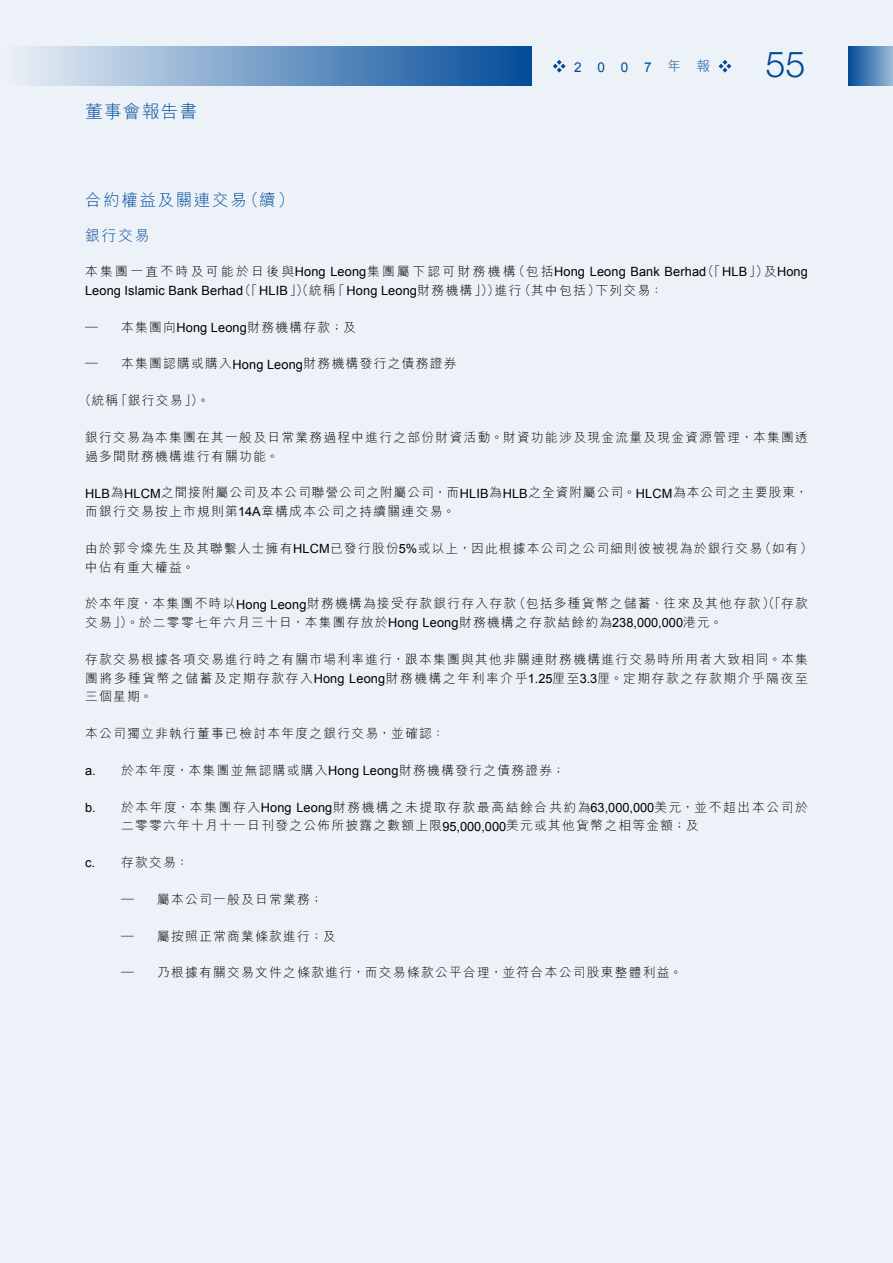
<style>
.page{position:relative;width:893px;height:1263px;background:#edf2f8}
.page>*{position:absolute;margin:0;border:0;box-sizing:border-box;transform-origin:0 0}
.t1{font:300 36px "Helvetica Neue LT Std";color:#004a98}
.t2{font:300 18px "M Hei HK";letter-spacing:.05em;color:#004a98}
.t3{font:300 16.5px "M Hei HK";letter-spacing:.1em;color:#004a98}
.t4{font:300 15px "M Hei HK";color:#004a98}
.t5{font:13.5px "Arial";color:#004a98}
.t6{font:300 12.75px/18.8px "M Hei HK";letter-spacing:.1em;color:#000}
.t7{font:12.75px/18.8px "Arial";letter-spacing:.01em;color:#000}
.t8{font:300 12.75px/18.8px "M Hei HK";letter-spacing:.07em;color:#000}
.s1{font-family:"M Hei HK";font-weight:300}
.s2{font-family:"Arial";font-weight:400}
</style>
<div class="page">
<div style="left:0;top:47px;width:531px;height:38px;background:linear-gradient(to right,#eef3f8,#024b99)"></div>
<svg style="left:553px;top:60px;width:13px;height:13px"></svg>
<svg style="left:719px;top:60px;width:12px;height:13px"></svg>
<div style="left:848px;top:47px;width:45px;height:38px;background:linear-gradient(to right,#004a98,#9ebad8)"></div>
<h2 class="t2" style="left:85px;top:99px;width:114px">董事會報告書</h2>
<p class="t5" style="left:574px;top:58px;width:137px">2007<span class="s1">年報</span></p>
<h1 class="t1" style="left:765px;top:42px;width:20px">55</h1>
<p class="t3" style="left:85px;top:188px;width:211px">合約權益及關連交易（續）</p>
<p class="t4" style="left:85px;top:225px;width:66px">銀行交易</p>
<p class="t7" style="left:85px;top:262px;width:724px"><span class="s1">本集團一直不時及可能於日後與</span>Hong Leong<span class="s1">集團屬下認可財務機構（包括</span>Hong Leong Bank Berhad<span class="s1">（「</span>HLB<span class="s1">」）及</span>Hong<br>Leong Islamic Bank Berhad<span class="s1">（「</span>HLIB<span class="s1">」）（統稱「</span>Hong Leong<span class="s1">財務機構」））進行（其中包括）下列交易：</span></p>
<p class="t6" style="left:85px;top:317px;width:272px">— 本集團向<span class="s2">Hong Leong</span>財務機構存款；及</p>
<p class="t6" style="left:85px;top:354px;width:373px">— 本集團認購或購入<span class="s2">Hong Leong</span>財務機構發行之債務證券</p>
<p class="t6" style="left:79px;top:391px;width:133px">（統稱「銀行交易」）。</p>
<p class="t6" style="left:85px;top:427px;width:724px">銀行交易為本集團在其一般及日常業務過程中進行之部份財資活動。財資功能涉及現金流量及現金資源管理，本集團透過多間財務機構進行有關功能。</p>
<p class="t8" style="left:85px;top:483px;width:724px"><span class="s2">HLB</span>為<span class="s2">HLCM</span>之間接附屬公司及本公司聯營公司之附屬公司，而<span class="s2">HLIB</span>為<span class="s2">HLB</span>之全資附屬公司。<span class="s2">HLCM</span>為本公司之主要股東，而銀行交易按上市規則第<span class="s2">14A</span>章構成本公司之持續關連交易。</p>
<p class="t6" style="left:85px;top:538px;width:729px">由於郭令燦先生及其聯繫人士擁有<span class="s2">HLCM</span>已發行股份<span class="s2">5%</span>或以上，因此根據本公司之公司細則彼被視為於銀行交易（如有）中佔有重大權益。</p>
<p class="t6" style="left:85px;top:594px;width:724px">於本年度，本集團不時以<span class="s2">Hong Leong</span>財務機構為接受存款銀行存入存款（包括多種貨幣之儲蓄、往來及其他存款）（「存款交易」）。於二零零七年六月三十日，本集團存放於<span class="s2">Hong Leong</span>財務機構之存款結餘約為<span class="s2">238,000,000</span>港元。</p>
<p class="t6" style="left:85px;top:649px;width:724px;text-align:justify">存款交易根據各項交易進行時之有關市場利率進行，跟本集團與其他非關連財務機構進行交易時所用者大致相同。本集團將多種貨幣之儲蓄及定期存款存入<span class="s2">Hong Leong</span>財務機構之年利率介乎<span class="s2">1.25</span>厘至<span class="s2">3.3</span>厘。定期存款之存款期介乎隔夜至三個星期。</p>
<p class="t6" style="left:85px;top:724px;width:361px">本公司獨立非執行董事已檢討本年度之銀行交易，並確認：</p>
<p class="t6" style="left:85px;top:760px;width:481px"><span class="s2">a.</span> 於本年度，本集團並無認購或購入<span class="s2">Hong Leong</span>財務機構發行之債務證券；</p>
<p class="t6" style="left:121px;top:797px;width:688px;text-indent:-36px"><span class="s2">b.</span> 於本年度，本集團存入<span class="s2">Hong Leong</span>財務機構之未提取存款最高結餘合共約為<span class="s2">63,000,000</span>美元，並不超出本公司於二零零六年十月十一日刊發之公佈所披露之數額上限<span class="s2">95,000,000</span>美元或其他貨幣之相等金額；及</p>
<p class="t6" style="left:85px;top:853px;width:105px"><span class="s2">c.</span> 存款交易：</p>
<p class="t6" style="left:121px;top:889px;width:203px">— 屬本公司一般及日常業務；</p>
<p class="t6" style="left:121px;top:926px;width:216px">— 屬按照正常商業條款進行；及</p>
<p class="t6" style="left:121px;top:963px;width:563px">— 乃根據有關交易文件之條款進行，而交易條款公平合理，並符合本公司股東整體利益。</p>
</div>
